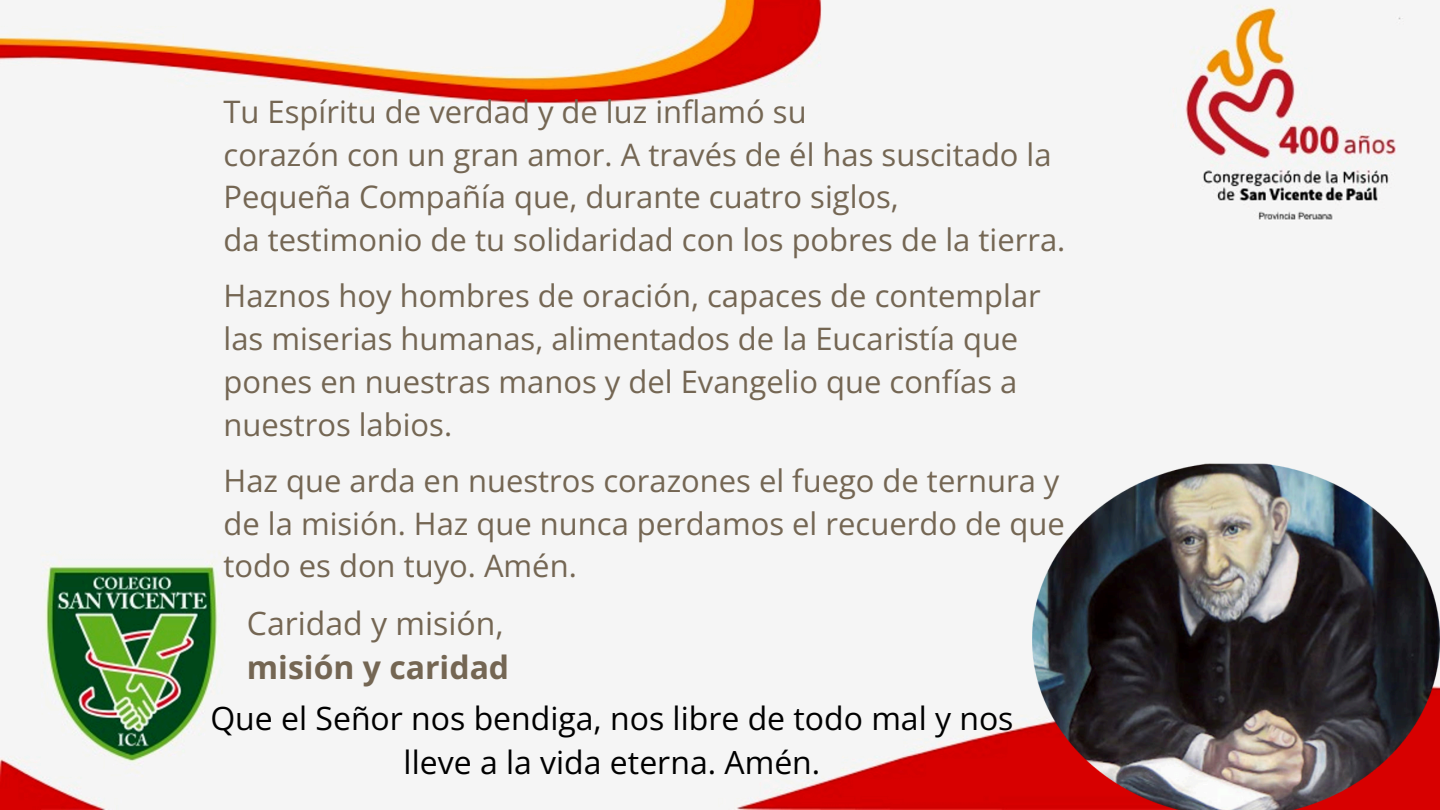
<style>
.page{position:relative;width:1440px;height:810px;background:#fff}
.page>*{position:absolute;margin:0;border:0;box-sizing:border-box;transform-origin:0 0}
.t1{font:32px/44.2px "Open Sans";color:#000;text-align:center}
.t2{font:32px/44.2px "Open Sans";color:#746653}
.t3{font:31px/42.8px "Open Sans";color:#746653}
.s1{font-weight:700}
</style>
<div class="page">
<img style="left:0;top:0;width:1406px;height:810px">
<img style="left:1033px;top:463px;width:407px;height:347px">
<p class="t3" style="left:224px;top:90px;width:843px">Tu Espíritu de verdad y de luz inflamó su<br>corazón con un gran amor. A través de él has suscitado la Pequeña Compañía que, durante cuatro siglos,<br>da testimonio de tu solidaridad con los pobres de la tierra.</p>
<h1 class="t3" style="left:224px;top:274px;width:819px">Haznos hoy hombres de oración, capaces de contemplar las miserias humanas, alimentados de la Eucaristía que pones en nuestras manos y del Evangelio que confías a nuestros labios.</h1>
<h1 class="t3" style="left:224px;top:459px;width:843px">Haz que arda en nuestros corazones el fuego de ternura y de la misión. Haz que nunca perdamos el recuerdo de que todo es don tuyo. Amén.</h1>
<p class="t2" style="left:247px;top:601px;width:264px">Caridad y misión, <span class="s1">misión y caridad</span></p>
<h1 class="t1" style="left:210px;top:695px;width:805px">Que el Señor nos bendiga, nos libre de todo mal y nos lleve a la vida eterna. Amén.</h1>
</div>
